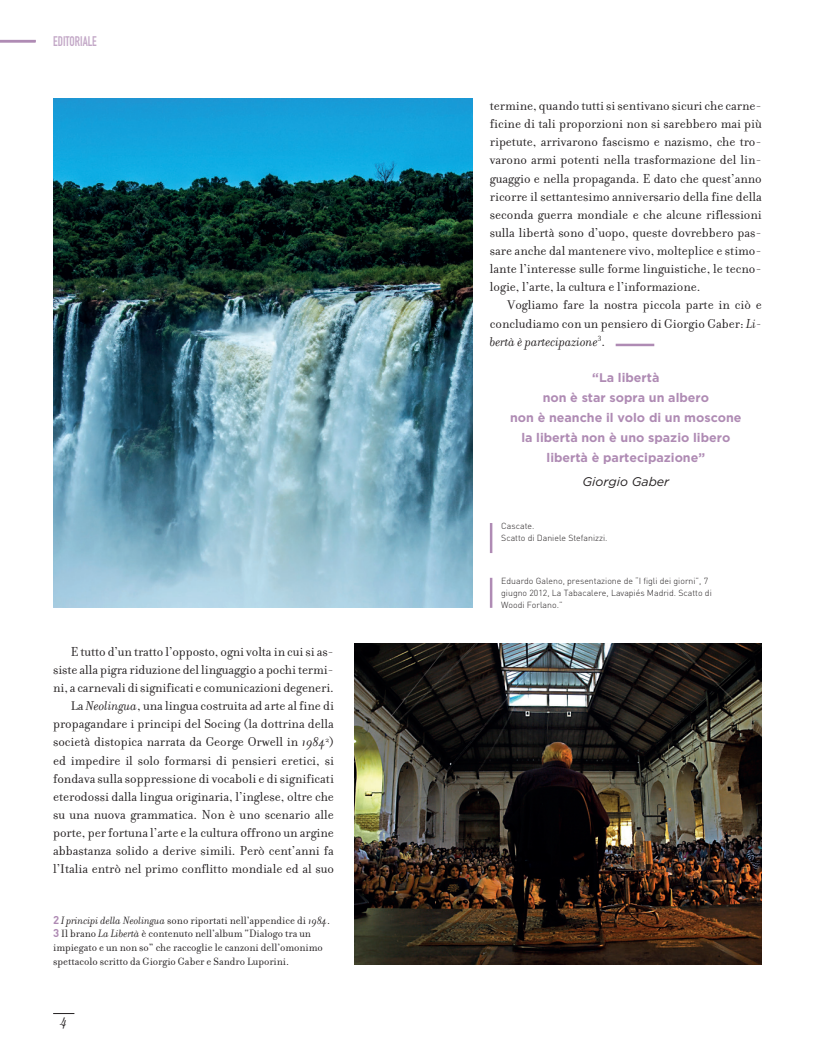
<style>
.page{position:relative;width:815px;height:1063px;background:#fff}
.page>*{position:absolute;margin:0;border:0;box-sizing:border-box;transform-origin:0 0}
.t1{font:italic 300 condensed 15px "Century Std";color:#231f20}
.t2{font:13.75px/18.1px "Filosofia";color:#231f20;text-align:justify}
.t3{font:13.75px "DIN Engschrift";color:#c3a8c7;scale:.9 1}
.t4{font:700 12.5px/20px "Gotham";color:#af8bb4;text-align:center}
.t5{font:italic 12.5px "Gotham";color:#231f20}
.t6{font:11.25px/13.8px "Filosofia";color:#231f20}
.t7{font:300 8.75px/11.9px "DIN";color:#231f20}
.s1{font-style:italic}
.s2{font-family:"DIN";font-weight:700;color:#af8bb4}
</style>
<div class="page">
<hr style="left:0;top:40px;width:36px;height:2px;background:#af8bb4">
<svg style="left:53px;top:1013px;width:21px;height:1px"></svg>
<hr style="left:0;top:40px;width:35px;height:3px;background:#af8bb4">
<hr style="left:490px;top:578px;width:2px;height:30px;background:#af8bb4">
<hr style="left:490px;top:523px;width:2px;height:30px;background:#af8bb4">
<img style="left:53px;top:98px;width:419px;height:510px">
<img style="left:354px;top:644px;width:408px;height:321px">
<hr style="left:616px;top:344px;width:38px;height:2px;background:#af8bb4">
<p class="t3" style="left:53px;top:33px;width:50px">EDITORIALE</p>
<p class="t2" style="left:53px;top:643px;width:282px;text-align:right">E tutto d’un tratto l’opposto, ogni volta in cui si as&shy;siste alla pigra riduzione del linguaggio a pochi termi&shy;ni, a carnevali di significati e comunicazioni degeneri.<br>La <span class="s1">Neolingua</span>, una lingua costruita ad arte al fine di propagandare i principi del Socing (la dottrina della società distopica narrata da George Orwell in <span class="s1">1984</span><sup>2</sup>) ed impedire il solo formarsi di pensieri eretici, si fondava sulla soppressione di vocaboli e di significati eterodossi dalla lingua originaria, l’inglese, oltre che su una nuova grammatica. Non è uno scenario alle porte, per fortuna l’arte e la cultura offrono un argine abbastanza solido a derive simili. Però cent’anni fa l’Italia entrò nel primo conflitto mondiale ed al suo</p>
<p class="t6" style="left:53px;top:913px;width:279px"><span class="s2">2</span> <span class="s1">I principi della Neolingua</span> sono riportati nell’appendice di <span class="s1">1984</span>.<br><span class="s2">3</span> Il brano <span class="s1">La Libertà</span> è contenuto nell’album “Dialogo tra un impiegato e un non so” che raccoglie le canzoni dell’omonimo spettacolo scritto da Giorgio Gaber e Sandro Luporini.</p>
<p class="t1" style="left:60px;top:1014px;width:8px">4</p>
<p class="t2" style="left:490px;top:97px;width:273px">termine, quando tutti si sentivano sicuri che carne&shy;ficine di tali proporzioni non si sarebbero mai più ripetute, arrivarono fascismo e nazismo, che tro&shy;varono armi potenti nella trasformazione del lin&shy;guaggio e nella propaganda. E dato che quest’anno ricorre il settantesimo anniversario della fine della seconda guerra mondiale e che alcune riflessioni sulla libertà sono d’uopo, queste dovrebbero pas&shy;sare anche dal mantenere vivo, molteplice e stimo&shy;lante l’interesse sulle forme linguistiche, le tecno&shy;logie, l’arte, la cultura e l’informazione.</p>
<p class="t2" style="left:490px;top:296px;width:273px;text-indent:18px">Vogliamo fare la nostra piccola parte in ciò e concludiamo con un pensiero di Giorgio Gaber: <span class="s1">Li&shy;bertà è partecipazione</span><sup>3</sup>.</p>
<p class="t4" style="left:510px;top:368px;width:233px">“La libertà<br>non è star sopra un albero<br>non è neanche il volo di un moscone la libertà non è uno spazio libero libertà è partecipazione”</p>
<p class="t5" style="left:582px;top:474px;width:88px">Giorgio Gaber</p>
<p class="t7" style="left:501px;top:520px;width:108px">Cascate.<br>Scatto di Daniele Stefanizzi.</p>
<p class="t7" style="left:501px;top:575px;width:212px">Eduardo Galeno, presentazione de “I figli dei giorni”, 7 giugno 2012, La Tabacalere, Lavapiés Madrid. Scatto di<br>Woodi Forlano.”</p>
</div>
